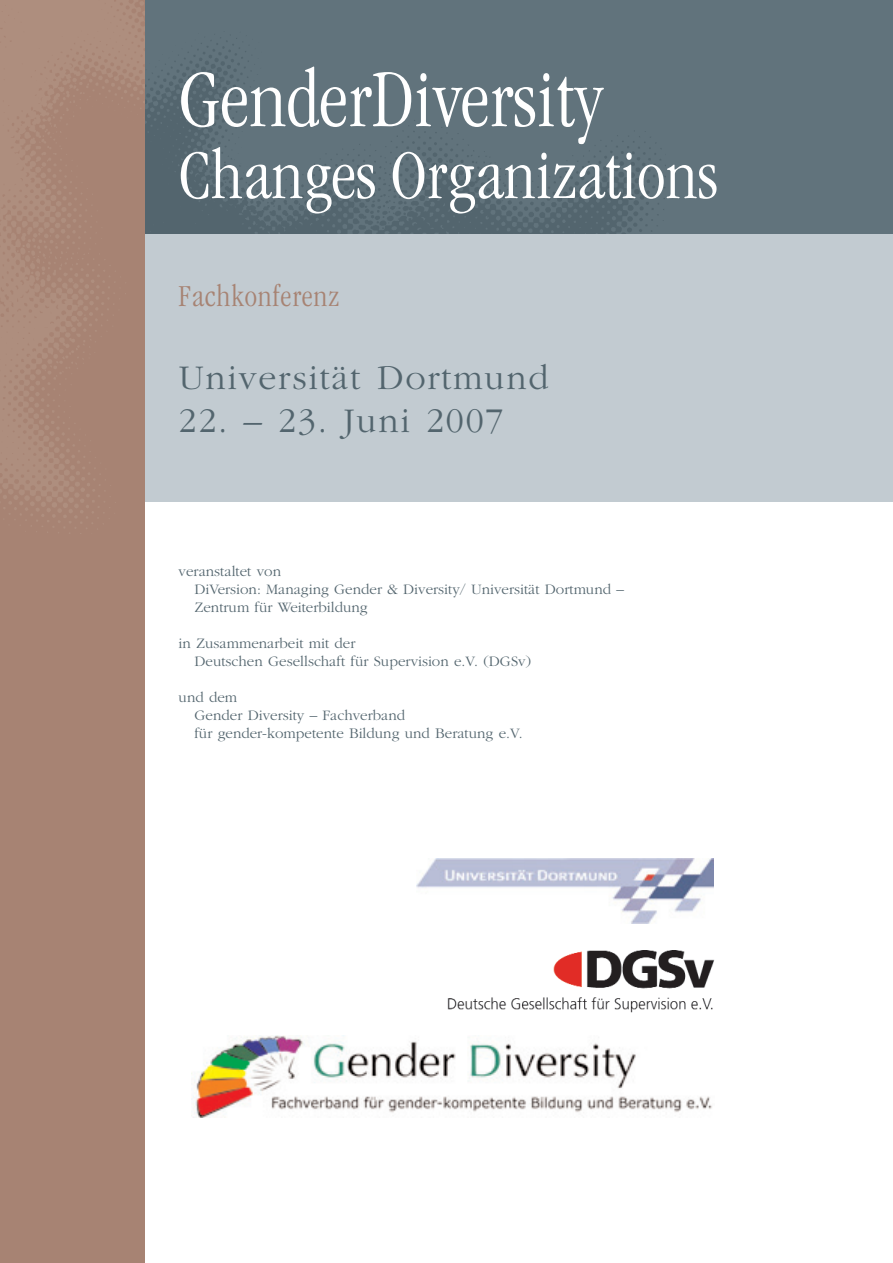
<style>
.page{position:relative;width:893px;height:1263px;background:#fff}
.page>*{position:absolute;margin:0;border:0;box-sizing:border-box;transform-origin:0 0}
.t1{font:300 condensed 84px "Garamond";letter-spacing:.005em;color:#fff}
.t2{font:300 condensed 72px "Garamond";letter-spacing:.005em;color:#fff}
.t3{font:300 36px "Garamond";letter-spacing:.05em;color:#53656e}
.t4{font:300 condensed 31.5px "Garamond";letter-spacing:.03em;color:#a78373}
.t5{font:300 15px/18px "Garamond";color:#53656e}
</style>
<div class="page">
<div style="left:0;top:190px;width:893px;height:312px;background:#c2cbd1"></div>
<div style="left:0;top:0;width:893px;height:234px;background:#61737c"></div>
<div style="left:0;top:0;width:145px;height:1263px;background:#a78373"></div>
<img style="left:0;top:0;width:145px;height:529px">
<img style="left:416px;top:858px;width:297px;height:66px">
<img style="left:191px;top:1035px;width:521px;height:83px">
<img style="left:447px;top:951px;width:268px;height:61px">
<h1 class="t1" style="left:179px;top:67px;width:426px">GenderDiversity</h1>
<h2 class="t2" style="left:179px;top:147px;width:541px">Changes Organizations</h2>
<h3 class="t4" style="left:179px;top:284px;width:162px">Fachkonferenz</h3>
<h3 class="t3" style="left:179px;top:363px;width:372px">Universität Dortmund</h3>
<h3 class="t3" style="left:179px;top:406px;width:326px">22. – 23. Juni 2007</h3>
<p class="t5" style="left:194px;top:563px;width:431px;text-indent:-16px">veranstaltet von<br>DiVersion: Managing Gender &amp; Diversity/ Universität Dortmund –<br>Zentrum für Weiterbildung</p>
<p class="t5" style="left:194px;top:635px;width:338px;text-indent:-16px">in Zusammenarbeit mit der<br>Deutschen Gesellschaft für Supervision e.V. (DGSv)</p>
<p class="t5" style="left:194px;top:689px;width:330px;text-indent:-16px">und dem<br>Gender Diversity – Fachverband<br>für gender-kompetente Bildung und Beratung e.V.</p>
</div>
